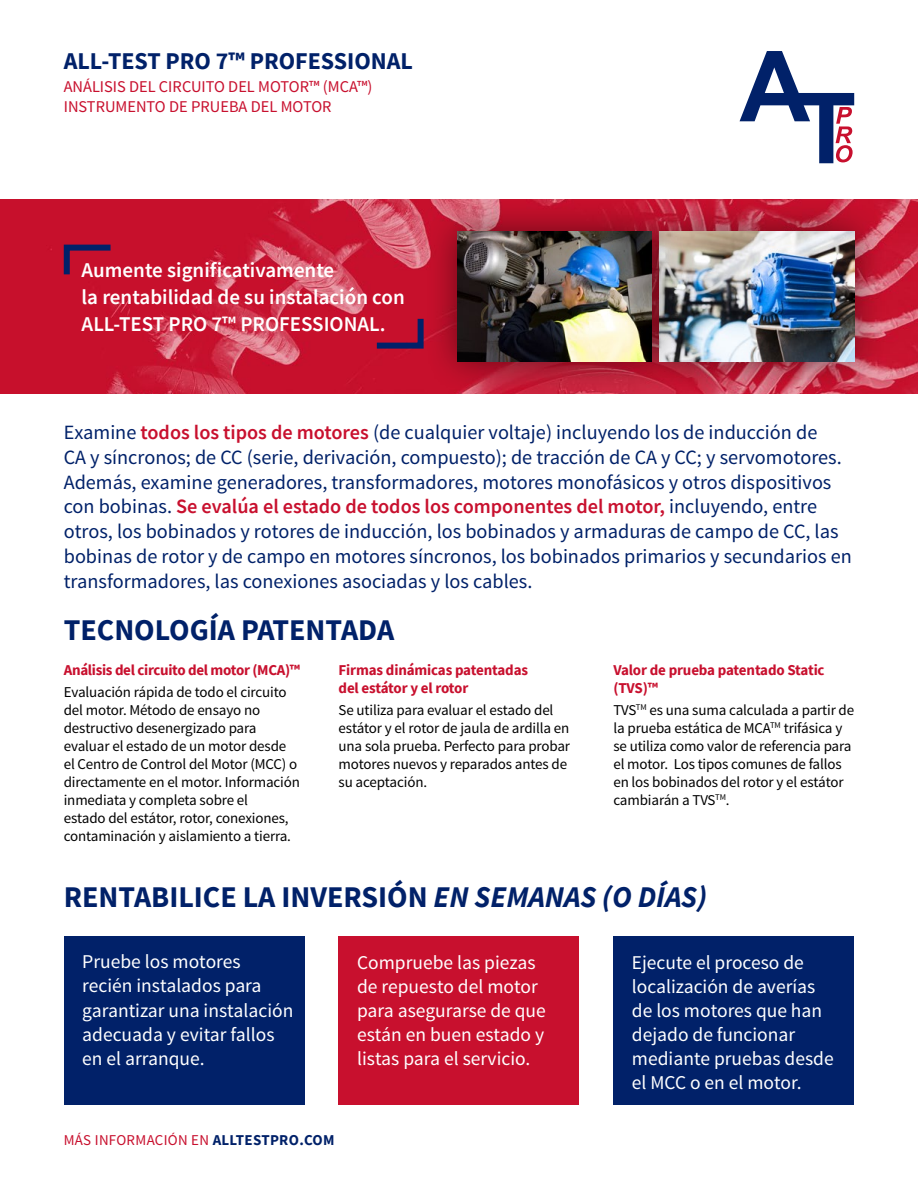
<style>
.page{position:relative;width:918px;height:1188px;background:#fff}
.page>*{position:absolute;margin:0;border:0;box-sizing:border-box;transform-origin:0 0}
.t1{font:700 30px "Source Sans Pro";color:#012169}
.t2{font:700 24px "Source Sans Pro";color:#012169}
.t3{font:600 21px/27px "Source Sans Pro";color:#fff}
.t4{font:20.25px/24.8px "Source Sans Pro";color:#012169}
.t5{font:19.5px/24px "Source Sans Pro";color:#fff}
.t6{font:16.5px/20.7px "Source Sans Pro";color:#c8102e}
.t7{font:15px/18px "Source Sans Pro";letter-spacing:-.01em;color:#000}
.t8{font:700 15px/18px "Source Sans Pro";letter-spacing:-.02em;color:#c8102e}
.t9{font:15px "Source Sans Pro";letter-spacing:.02em;color:#c8102e}
.s1{font-weight:600;color:#c8102e}
.s2{font-style:italic}
.s3{font-weight:700;color:#012169}
</style>
<div class="page">
<img style="left:0;top:199px;width:918px;height:195px">
<svg style="left:740px;top:51px;width:114px;height:112px"></svg>
<svg style="left:61px;top:242px;width:56px;height:38px;background:#9f1338"></svg>
<svg style="left:371px;top:313px;width:54px;height:39px;background:#9f1338"></svg>
<div style="left:64px;top:936px;width:241px;height:168px;background:#012169"></div>
<div style="left:339px;top:936px;width:240px;height:168px;background:#c8102e"></div>
<div style="left:613px;top:936px;width:241px;height:168px;background:#012169"></div>
<div style="left:627px;top:199px;width:260px;height:196px;background:#000;opacity:.5"></div>
<img style="left:685px;top:232px;width:169px;height:129px">
<div style="left:425px;top:199px;width:260px;height:196px;background:#000;opacity:.5"></div>
<img style="left:458px;top:232px;width:194px;height:129px">
<h2 class="t2" style="left:64px;top:45px;width:351px">ALL-TEST PRO 7™ PROFESSIONAL</h2>
<p class="t6" style="left:64px;top:76px;width:310px">ANÁLISIS DEL CIRCUITO DEL MOTOR™ (MCA™)<br>INSTRUMENTO DE PRUEBA DEL MOTOR</p>
<h3 class="t3" style="left:82px;top:256px;width:325px">Aumente significativamente<br>la rentabilidad de su instalación con<br>ALL-TEST PRO 7™ PROFESSIONAL.</h3>
<p class="t4" style="left:64px;top:420px;width:790px">Examine <span class="s1">todos los tipos de motores</span> (de cualquier voltaje) incluyendo los de inducción de<br>CA y síncronos; de CC (serie, derivación, compuesto); de tracción de CA y CC; y servomotores.<br>Además, examine generadores, transformadores, motores monofásicos y otros dispositivos con bobinas. <span class="s1">Se evalúa el estado de todos los componentes del motor,</span> incluyendo, entre otros, los bobinados y rotores de inducción, los bobinados y armaduras de campo de CC, las bobinas de rotor y de campo en motores síncronos, los bobinados primarios y secundarios en transformadores, las conexiones asociadas y los cables.</p>
<h1 class="t1" style="left:64px;top:610px;width:332px">TECNOLOGÍA PATENTADA</h1>
<p class="t8" style="left:64px;top:660px;width:238px">Análisis del circuito del motor (MCA)™</p>
<p class="t7" style="left:64px;top:683px;width:238px">Evaluación rápida de todo el circuito del motor. Método de ensayo no destructivo desenergizado para evaluar el estado de un motor desde el Centro de Control del Motor (MCC) o directamente en el motor. Información inmediata y completa sobre el<br>estado del estátor, rotor, conexiones, contaminación y aislamiento a tierra.</p>
<p class="t8" style="left:339px;top:660px;width:191px">Firmas dinámicas patentadas del estátor y el rotor</p>
<p class="t7" style="left:339px;top:701px;width:233px">Se utiliza para evaluar el estado del estátor y el rotor de jaula de ardilla en una sola prueba. Perfecto para probar motores nuevos y reparados antes de su aceptación.</p>
<p class="t8" style="left:613px;top:660px;width:213px">Valor de prueba patentado Static (TVS)™</p>
<p class="t7" style="left:613px;top:701px;width:242px">TVS<sup>TM</sup> es una suma calculada a partir de la prueba estática de MCA<sup>TM</sup> trifásica y se utiliza como valor de referencia para el motor. Los tipos comunes de fallos en los bobinados del rotor y el estátor cambiarán a TVS<sup>TM</sup>.</p>
<h1 class="t1" style="left:64px;top:877px;width:645px">RENTABILICE LA INVERSIÓN <span class="s2">EN SEMANAS (O DÍAS)</span></h1>
<h3 class="t5" style="left:82px;top:950px;width:213px">Pruebe los motores recién instalados para garantizar una instalación adecuada y evitar fallos en el arranque.</h3>
<h3 class="t5" style="left:357px;top:950px;width:190px">Compruebe las piezas de repuesto del motor para asegurarse de que están en buen estado y listas para el servicio.</h3>
<h3 class="t5" style="left:632px;top:950px;width:203px">Ejecute el proceso de localización de averías de los motores que han dejado de funcionar mediante pruebas desde el MCC o en el motor.</h3>
<p class="t9" style="left:64px;top:1131px;width:272px">MÁS INFORMACIÓN EN <span class="s3">ALLTESTPRO.COM</span></p>
</div>
